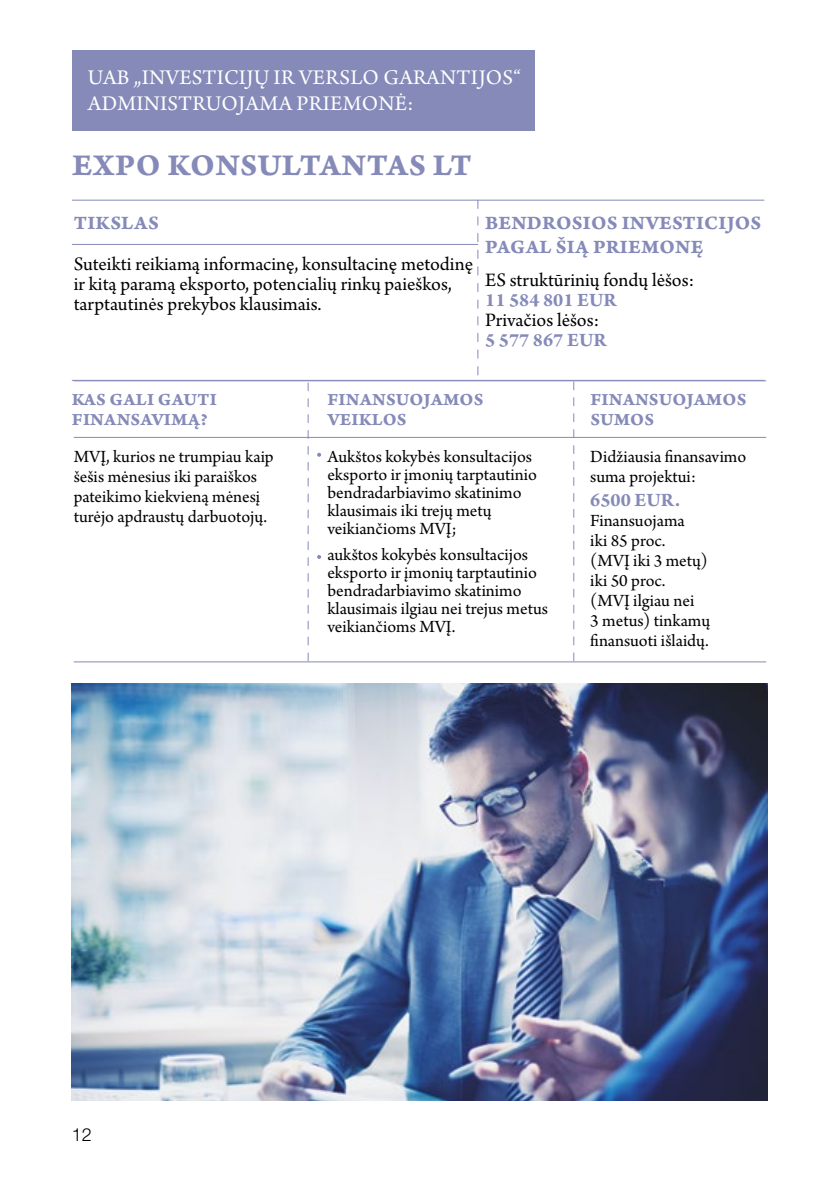
<style>
.page{position:relative;width:840px;height:1191px;background:#fff}
.page>*{position:absolute;margin:0;border:0;box-sizing:border-box;transform-origin:0 0}
.t1{font:32px "Arno Pro Bold Caption";letter-spacing:.01em;color:#858ab8}
.t2{font:22px/26px "Arno Pro";letter-spacing:.01em;color:#fff}
.t3{font:20px/20px "Arno Pro";color:#000}
.t4{font:20px/24px "Arno Pro Bold Caption";letter-spacing:.01em;color:#858ab8}
.t5{font:700 20px "Arno Pro";color:#858ab8}
.t6{font:18px/20px "Arno Pro";color:#000}
.t7{font:18px/20px "Arno Pro Bold Caption";letter-spacing:.01em;color:#858ab8}
.t8{font:300 18px "Helvetica Neue LT Pro";color:#000}
</style>
<div class="page">
<hr style="left:72px;top:200px;width:691px;height:1px;background:#858ab8">
<hr style="left:72px;top:244px;width:406px;height:1px;background:#858ab8">
<hr style="left:72px;top:380px;width:691px;height:1px;background:#858ab8">
<hr style="left:74px;top:661px;width:691px;height:1px;background:#858ab8">
<svg style="left:573px;top:382px;width:1px;height:279px"></svg>
<hr style="left:74px;top:380px;width:691px;height:1px;background:#858ab8">
<hr style="left:74px;top:437px;width:691px;height:1px;background:#858ab8">
<svg style="left:307px;top:383px;width:1px;height:278px"></svg>
<svg style="left:317px;top:453px;width:4px;height:4px"></svg>
<svg style="left:317px;top:555px;width:4px;height:4px"></svg>
<svg style="left:477px;top:200px;width:1px;height:175px"></svg>
<img style="left:72px;top:684px;width:695px;height:416px">
<div style="left:72px;top:50px;width:462px;height:81px;background:#858ab8"></div>
<p class="t2" style="left:88px;top:66px;width:434px">UAB „INVESTICIJŲ IR VERSLO GARANTIJOS“<br>ADMINISTRUOJAMA PRIEMONĖ:</p>
<h1 class="t1" style="left:72px;top:146px;width:401px">EXPO KONSULTANTAS LT</h1>
<p class="t4" style="left:74px;top:212px;width:86px">TIKSLAS</p>
<p class="t3" style="left:74px;top:255px;width:400px">Suteikti reikiamą informacinę, konsultacinę metodinę ir kitą paramą eksporto, potencialių rinkų paieškos, tarptautinės prekybos klausimais.</p>
<p class="t4" style="left:485px;top:212px;width:277px">BENDROSIOS INVESTICIJOS<br>PAGAL ŠIĄ PRIEMONĘ</p>
<p class="t3" style="left:485px;top:271px;width:210px">ES struktūrinių fondų lėšos:</p>
<p class="t5" style="left:485px;top:289px;width:133px">11 584 801 EUR</p>
<p class="t3" style="left:485px;top:311px;width:115px">Privačios lėšos:</p>
<p class="t5" style="left:485px;top:329px;width:122px">5 577 867 EUR</p>
<p class="t7" style="left:72px;top:390px;width:146px">KAS GALI GAUTI<br>FINANSAVIMĄ?</p>
<p class="t7" style="left:590px;top:390px;width:157px">FINANSUOJAMOS<br>SUMOS</p>
<p class="t7" style="left:327px;top:390px;width:157px">FINANSUOJAMOS<br>VEIKLOS</p>
<p class="t6" style="left:74px;top:447px;width:201px">MVĮ, kurios ne trumpiau kaip šešis mėnesius iki paraiškos pateikimo kiekvieną mėnesį turėjo apdraustų darbuotojų.</p>
<p class="t6" style="left:327px;top:448px;width:211px;line-height:18px">Aukštos kokybės konsultacijos eksporto ir įmonių tarptautinio bendradarbiavimo skatinimo klausimais iki trejų metų veikiančioms MVĮ;</p>
<p class="t6" style="left:327px;top:546px;width:222px;line-height:18px">aukštos kokybės konsultacijos eksporto ir įmonių tarptautinio bendradarbiavimo skatinimo klausimais ilgiau nei trejus metus veikiančioms MVĮ.</p>
<p class="t6" style="left:590px;top:447px;width:157px">Didžiausia finansavimo suma projektui:</p>
<p class="t5" style="left:590px;top:488px;width:91px">6500 EUR.</p>
<p class="t6" style="left:590px;top:511px;width:121px">Finansuojama<br>iki 85 proc.<br>(MVĮ iki 3 metų) iki 50 proc.<br>(MVĮ ilgiau nei<br>3 metus) tinkamų finansuoti išlaidų.</p>
<p class="t8" style="left:72px;top:1124px;width:22px">12</p>
</div>
